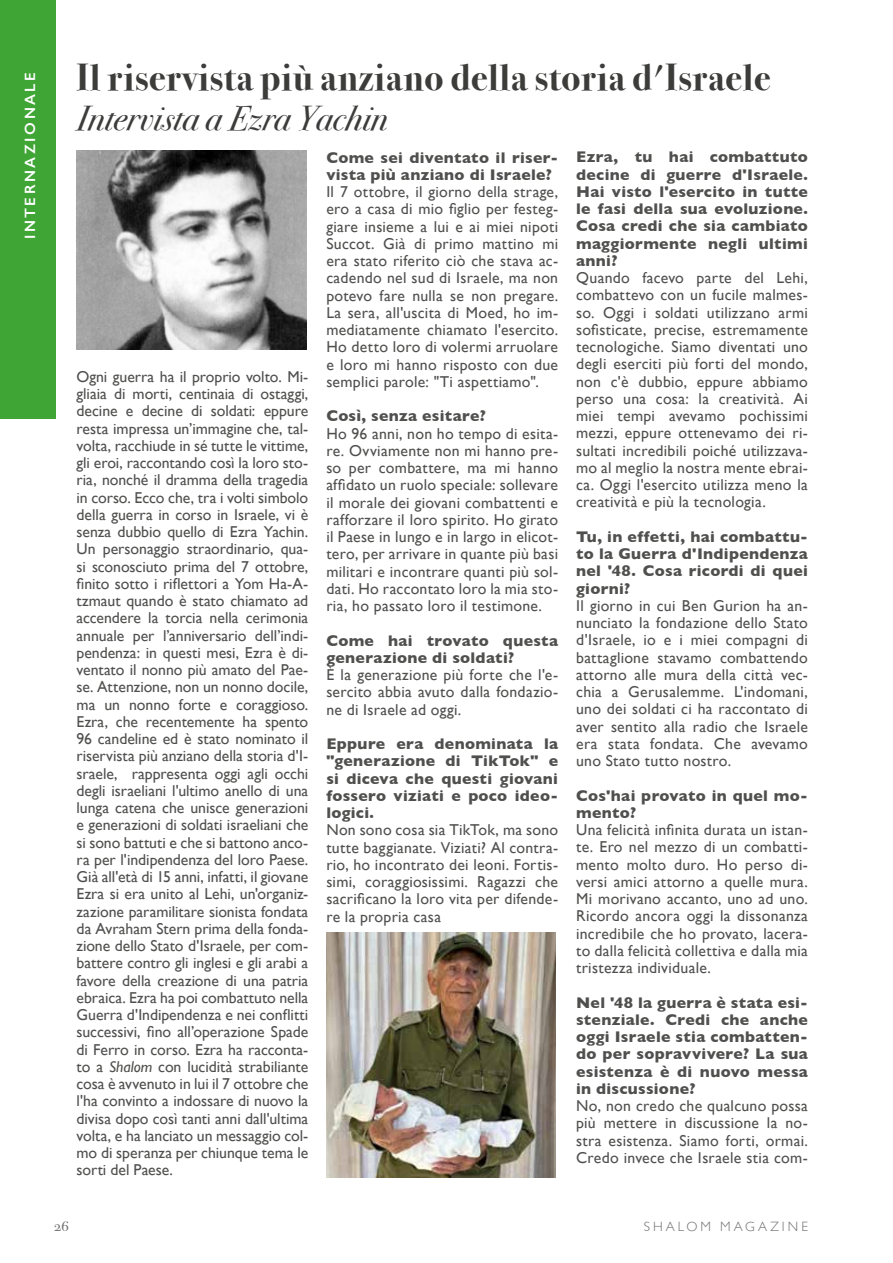
<style>
.page{position:relative;width:893px;height:1263px;background:#fff}
.page>*{position:absolute;margin:0;border:0;box-sizing:border-box;transform-origin:0 0}
.t1{font:700 37.5px "Bodoni Svty Two OSITCTT";letter-spacing:.02em;color:#3c3c3b}
.t2{font:italic 34.5px "Bodoni Svty Two OSITCTT";color:#3c3c3b}
.t3{font:15.75px/17.2px "Gill Sans";letter-spacing:.015em;color:#3c3c3b;text-align:justify}
.t4{font:700 15.75px/17.2px "Gill Sans";letter-spacing:.02em;color:#3c3c3b;text-align:justify}
.t5{font:600 15px "Gill Sans";letter-spacing:.165em;color:#fff}
.t6{font:15px "Bodoni Svty Two OSITCTT";color:#706f6f}
.t7{font:300 13.5px "Gill Sans";letter-spacing:.22em;color:#706f6f}
.s1{font-style:italic}
</style>
<div class="page">
<div style="left:0;top:0;width:55px;height:419px;background:#3fa535"></div>
<img style="left:77px;top:151px;width:229px;height:199px">
<img style="left:326px;top:932px;width:230px;height:246px">
<p class="t5" style="left:21px;top:239px;width:168px;rotate:-90deg">INTERNAZIONALE</p>
<h1 class="t1" style="left:77px;top:55px;width:696px">Il riservista più anziano della storia d'Israele</h1>
<h2 class="t2" style="left:77px;top:98px;width:313px">Intervista a Ezra Yachin</h2>
<p class="t4" style="left:576px;top:148px;width:233px">Ezra, tu hai combattuto decine di guerre d'Israele.<br>Hai visto l'esercito in tutte le fasi della sua evoluzione.<br>Cosa credi che sia cambiato maggiormente negli ultimi anni?</p>
<p class="t3" style="left:576px;top:269px;width:233px">Quando facevo parte del Lehi, combattevo con un fucile malmes&shy;so. Oggi i soldati utilizzano armi sofisticate, precise, estremamente tecnologiche. Siamo diventati uno degli eserciti più forti del mondo, non c'è dubbio, eppure abbiamo perso una cosa: la creatività. Ai miei tempi avevamo pochissimi mezzi, eppure ottenevamo dei ri&shy;sultati incredibili poiché utilizzava&shy;mo al meglio la nostra mente ebrai&shy;ca. Oggi l'esercito utilizza meno la creatività e più la tecnologia.</p>
<p class="t4" style="left:576px;top:528px;width:233px">Tu, in effetti, hai combattu&shy;to la Guerra d'Indipendenza nel '48. Cosa ricordi di quei giorni?</p>
<p class="t3" style="left:576px;top:597px;width:233px">Il giorno in cui Ben Gurion ha an&shy;nunciato la fondazione dello Stato d'Israele, io e i miei compagni di battaglione stavamo combattendo attorno alle mura della città vec&shy;chia a Gerusalemme. L'indomani, uno dei soldati ci ha raccontato di aver sentito alla radio che Israele era stata fondata. Che avevamo uno Stato tutto nostro.</p>
<p class="t4" style="left:576px;top:786px;width:233px">Cos'hai provato in quel mo&shy;mento?</p>
<p class="t3" style="left:576px;top:821px;width:233px">Una felicità infinita durata un istan&shy;te. Ero nel mezzo di un combatti&shy;mento molto duro. Ho perso di&shy;versi amici attorno a quelle mura.<br>Mi morivano accanto, uno ad uno.<br>Ricordo ancora oggi la dissonanza incredibile che ho provato, lacera&shy;to dalla felicità collettiva e dalla mia tristezza individuale.</p>
<p class="t4" style="left:576px;top:993px;width:233px">Nel '48 la guerra è stata esi&shy;stenziale. Credi che anche oggi Israele stia combatten&shy;do per sopravvivere? La sua esistenza è di nuovo messa in discussione?</p>
<p class="t3" style="left:576px;top:1097px;width:233px">No, non credo che qualcuno possa più mettere in discussione la no&shy;stra esistenza. Siamo forti, ormai.<br>Credo invece che Israele stia com-</p>
<p class="t4" style="left:326px;top:148px;width:233px">Come sei diventato il riser&shy;vista più anziano di Israele?</p>
<p class="t3" style="left:326px;top:183px;width:233px">Il 7 ottobre, il giorno della strage, ero a casa di mio figlio per festeg&shy;giare insieme a lui e ai miei nipoti Succot. Già di primo mattino mi era stato riferito ciò che stava ac&shy;cadendo nel sud di Israele, ma non potevo fare nulla se non pregare.<br>La sera, all'uscita di Moed, ho im&shy;mediatamente chiamato l'esercito.<br>Ho detto loro di volermi arruolare e loro mi hanno risposto con due semplici parole: "Ti aspettiamo".</p>
<p class="t4" style="left:326px;top:407px;width:161px">Così, senza esitare?</p>
<p class="t3" style="left:326px;top:424px;width:233px">Ho 96 anni, non ho tempo di esita&shy;re. Ovviamente non mi hanno pre&shy;so per combattere, ma mi hanno affidato un ruolo speciale: sollevare il morale dei giovani combattenti e rafforzare il loro spirito. Ho girato il Paese in lungo e in largo in elicot&shy;tero, per arrivare in quante più basi militari e incontrare quanti più sol&shy;dati. Ho raccontato loro la mia sto&shy;ria, ho passato loro il testimone.</p>
<p class="t4" style="left:326px;top:631px;width:233px">Come hai trovato questa generazione di soldati?</p>
<p class="t3" style="left:326px;top:666px;width:233px">È la generazione più forte che l'e&shy;sercito abbia avuto dalla fondazio&shy;ne di Israele ad oggi.</p>
<p class="t4" style="left:326px;top:735px;width:233px">Eppure era denominata la "generazione di TikTok" e si diceva che questi giovani fossero viziati e poco ideo&shy;logici.</p>
<p class="t3" style="left:326px;top:821px;width:233px">Non sono cosa sia TikTok, ma sono tutte baggianate. Viziati? Al contra&shy;rio, ho incontrato dei leoni. Fortis&shy;simi, coraggiosissimi. Ragazzi che sacrificano la loro vita per difende&shy;re la propria casa</p>
<p class="t3" style="left:77px;top:368px;width:233px">Ogni guerra ha il proprio volto. Mi&shy;gliaia di morti, centinaia di ostaggi, decine e decine di soldati: eppure resta impressa un’immagine che, tal&shy;volta, racchiude in sé tutte le vittime, gli eroi, raccontando così la loro sto&shy;ria, nonché il dramma della tragedia in corso. Ecco che, tra i volti simbolo della guerra in corso in Israele, vi è senza dubbio quello di Ezra Yachin.<br>Un personaggio straordinario, qua&shy;si sconosciuto prima del 7 ottobre, finito sotto i riflettori a Yom Ha-A&shy;tzmaut quando è stato chiamato ad accendere la torcia nella cerimonia annuale per l’anniversario dell’indi&shy;pendenza: in questi mesi, Ezra è di&shy;ventato il nonno più amato del Pae&shy;se. Attenzione, non un nonno docile, ma un nonno forte e coraggioso.<br>Ezra, che recentemente ha spento 96 candeline ed è stato nominato il riservista più anziano della storia d'I&shy;sraele, rappresenta oggi agli occhi degli israeliani l'ultimo anello di una lunga catena che unisce generazioni e generazioni di soldati israeliani che si sono battuti e che si battono anco&shy;ra per l'indipendenza del loro Paese.<br>Già all'età di 15 anni, infatti, il giovane Ezra si era unito al Lehi, un'organiz&shy;zazione paramilitare sionista fondata da Avraham Stern prima della fonda&shy;zione dello Stato d'Israele, per com&shy;battere contro gli inglesi e gli arabi a favore della creazione di una patria ebraica. Ezra ha poi combattuto nella Guerra d'Indipendenza e nei conflitti successivi, fino all’operazione Spade di Ferro in corso. Ezra ha racconta&shy;to a <span class="s1">Shalom</span> con lucidità strabiliante cosa è avvenuto in lui il 7 ottobre che l'ha convinto a indossare di nuovo la divisa dopo così tanti anni dall'ultima volta, e ha lanciato un messaggio col&shy;mo di speranza per chiunque tema le sorti del Paese.</p>
<p class="t6" style="left:54px;top:1217px;width:16px">26</p>
<p class="t7" style="left:644px;top:1216px;width:166px">SHALOM MAGAZINE</p>
</div>
